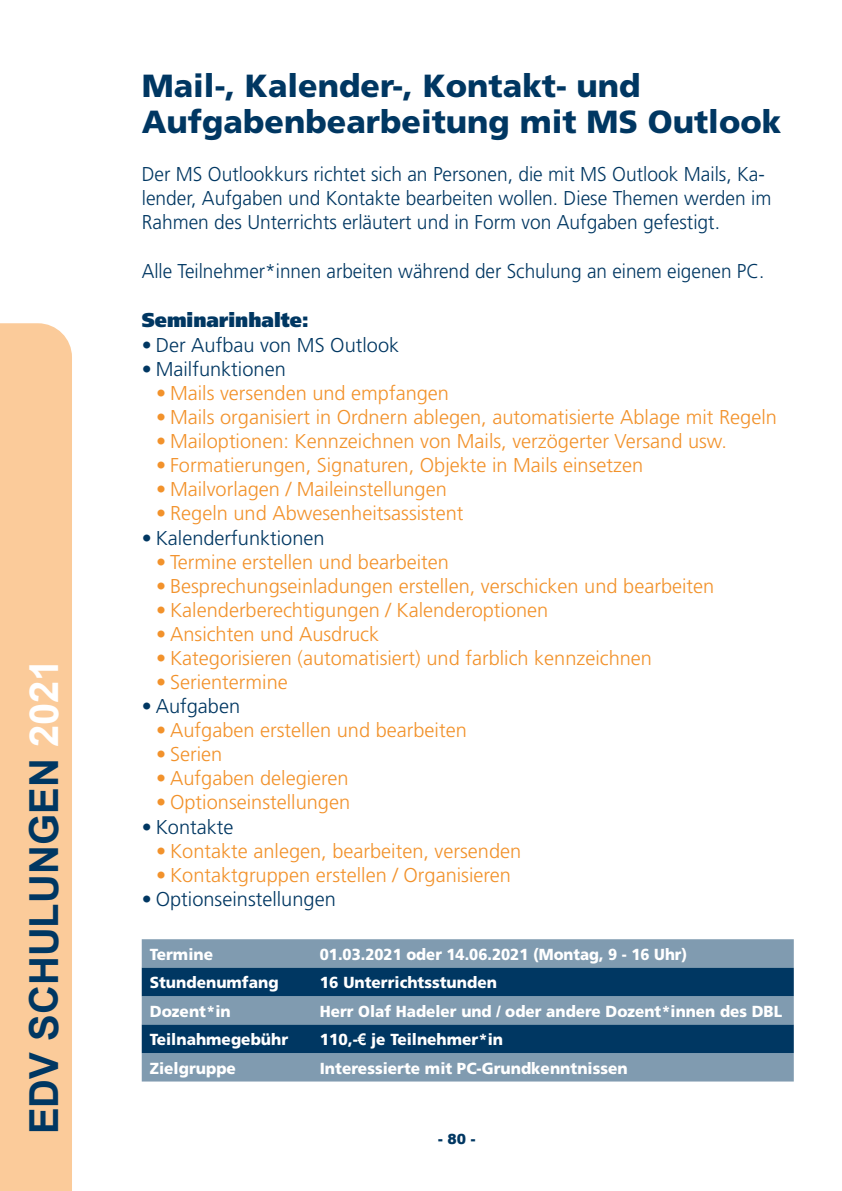
<style>
.page{position:relative;width:842px;height:1191px;background:#fff}
.page>*{position:absolute;margin:0;border:0;box-sizing:border-box;transform-origin:0 0}
.t1{font:700 40px "Arial";color:#003762}
.t2{font:900 32px/36px "Frutiger";color:#003762}
.t3{font:300 20px "Frutiger";color:#f2922b}
.t4{font:300 20px/24px "Frutiger";color:#003762;scale:.96 1}
.t5{font:300 20px "Frutiger";color:#003762}
.t6{font:300 20px "Frutiger";color:#003762;scale:.95 1}
.t7{font:900 20px "Frutiger";color:#003762;scale:.96 1}
.t8{font:900 16px "Frutiger";color:#fff;scale:.96 1}
.t9{font:900 16px "Frutiger";color:#fff;scale:.95 1}
.t10{font:900 16px "Frutiger";color:#fff;scale:.93 1}
.t11{font:900 14px "Arial";color:#003762}
.s1{color:#fff}
.s2{font-family:"Arial";font-weight:700}
</style>
<div class="page">
<div style="left:0;top:323px;width:72px;height:868px;background:#fbcb9a"></div>
<div style="left:142px;top:939px;width:652px;height:142px;background:#809bb0"></div>
<svg style="left:142px;top:967px;width:652px;height:86px;background:#2c597c"></svg>
<h1 class="t1" style="left:18px;top:1134px;width:477px;rotate:-90deg">EDV SCHULUNGEN <span class="s1">2021</span></h1>
<h2 class="t2" style="left:142px;top:67px;width:641px">Mail-, Kalender-, Kontakt- und<br>Aufgabenbearbeitung mit MS Outlook</h2>
<p class="t4" style="left:142px;top:162px;width:657px">Der MS Outlookkurs richtet sich an Personen, die mit MS Outlook Mails, Ka&shy;lender, Aufgaben und Kontakte bearbeiten wollen. Diese Themen werden im<br>Rahmen des Unterrichts erläutert und in Form von Aufgaben gefestigt.</p>
<p class="t6" style="left:142px;top:260px;width:657px">Alle Teilnehmer*innen arbeiten während der Schulung an einem eigenen PC.</p>
<p class="t7" style="left:142px;top:308px;width:176px">Seminarinhalte:</p>
<p class="t5" style="left:142px;top:333px;width:259px">• Der Aufbau von MS Outlook</p>
<p class="t5" style="left:142px;top:358px;width:146px">• Mailfunktionen</p>
<p class="t3" style="left:156px;top:382px;width:294px">• Mails versenden und empfangen</p>
<p class="t3" style="left:156px;top:406px;width:622px">• Mails organisiert in Ordnern ablegen, automatisierte Ablage mit Regeln</p>
<p class="t3" style="left:156px;top:430px;width:572px">• Mailoptionen: Kennzeichnen von Mails, verzögerter Versand usw.</p>
<p class="t3" style="left:156px;top:454px;width:489px">• Formatierungen, Signaturen, Objekte in Mails einsetzen</p>
<p class="t3" style="left:156px;top:478px;width:292px">• Mailvorlagen / Maileinstellungen</p>
<p class="t3" style="left:156px;top:502px;width:309px">• Regeln und Abwesenheitsassistent</p>
<p class="t5" style="left:142px;top:526px;width:184px">• Kalenderfunktionen</p>
<p class="t3" style="left:156px;top:550px;width:294px">• Termine erstellen und bearbeiten</p>
<p class="t3" style="left:156px;top:574px;width:560px">• Besprechungseinladungen erstellen, verschicken und bearbeiten</p>
<p class="t3" style="left:156px;top:598px;width:394px">• Kalenderberechtigungen / Kalenderoptionen</p>
<p class="t3" style="left:156px;top:622px;width:224px">• Ansichten und Ausdruck</p>
<p class="t3" style="left:156px;top:646px;width:497px">• Kategorisieren (automatisiert) und farblich kennzeichnen</p>
<p class="t3" style="left:156px;top:670px;width:133px">• Serientermine</p>
<p class="t5" style="left:142px;top:695px;width:100px">• Aufgaben</p>
<p class="t3" style="left:156px;top:719px;width:312px">• Aufgaben erstellen und bearbeiten</p>
<p class="t3" style="left:156px;top:743px;width:68px">• Serien</p>
<p class="t3" style="left:156px;top:767px;width:194px">• Aufgaben delegieren</p>
<p class="t3" style="left:156px;top:791px;width:196px">• Optionseinstellungen</p>
<p class="t5" style="left:142px;top:815px;width:93px">• Kontakte</p>
<p class="t3" style="left:156px;top:839px;width:367px">• Kontakte anlegen, bearbeiten, versenden</p>
<p class="t3" style="left:156px;top:863px;width:356px">• Kontaktgruppen erstellen / Organisieren</p>
<p class="t5" style="left:142px;top:888px;width:196px">• Optionseinstellungen</p>
<p class="t8" style="left:150px;top:944px;width:67px">Termine</p>
<p class="t10" style="left:320px;top:944px;width:397px">01.03.2021 oder 14.06.2021 (Montag, 9 - 16 Uhr)</p>
<p class="t8" style="left:150px;top:973px;width:136px">Stundenumfang</p>
<p class="t8" style="left:320px;top:973px;width:186px">16 Unterrichtsstunden</p>
<p class="t8" style="left:150px;top:1001px;width:86px">Dozent*in</p>
<p class="t9" style="left:320px;top:1001px;width:488px">Herr Olaf Hadeler und / oder andere Dozent*innen des DBL</p>
<p class="t8" style="left:150px;top:1029px;width:146px">Teilnahmegebühr</p>
<p class="t8" style="left:320px;top:1029px;width:192px">110,-<span class="s2">€</span> je Teilnehmer*in</p>
<p class="t8" style="left:150px;top:1058px;width:91px">Zielgruppe</p>
<p class="t8" style="left:320px;top:1058px;width:322px">Interessierte mit PC-Grundkenntnissen</p>
<p class="t11" style="left:438px;top:1129px;width:39px">- 80 -</p>
</div>
